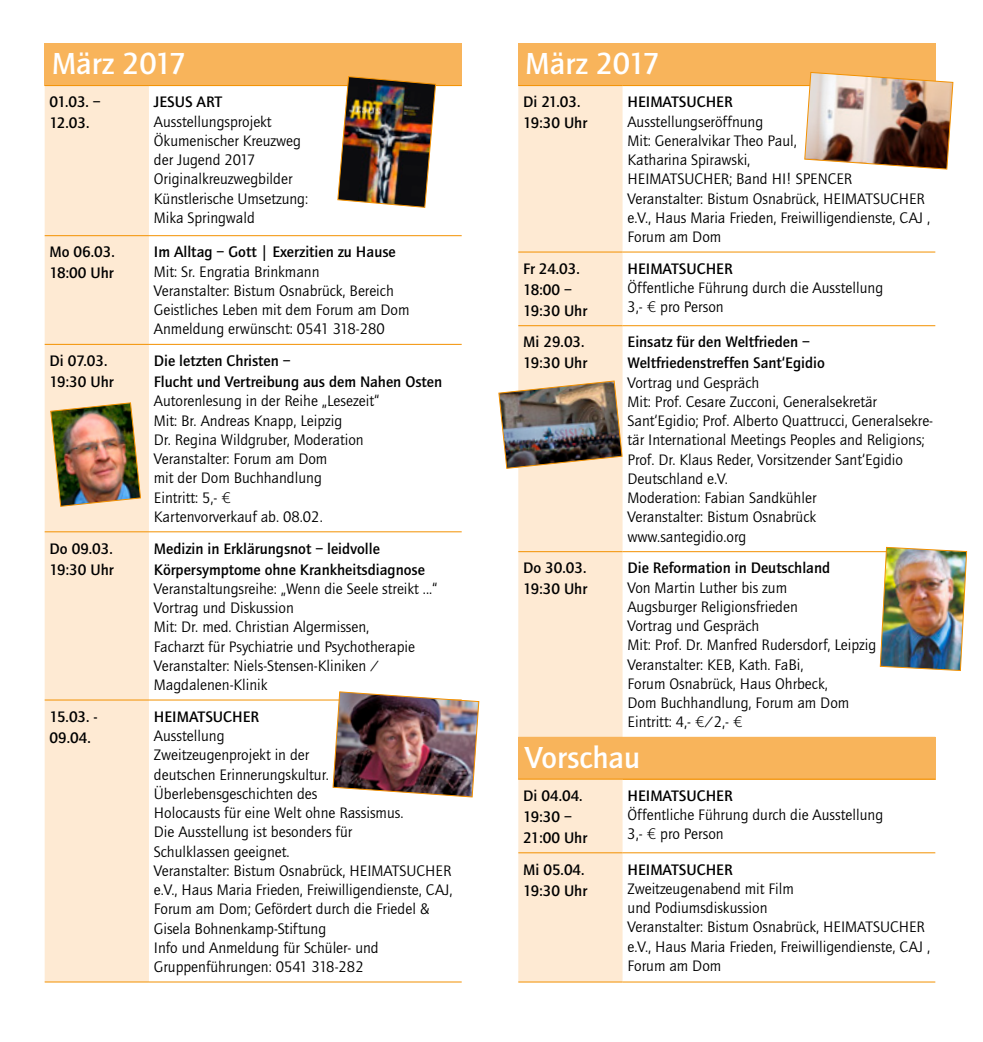
<style>
.page{position:relative;width:983px;height:1042px;background:#fff}
.page>*{position:absolute;margin:0;border:0;box-sizing:border-box;transform-origin:0 0}
.t1{font:500 31.5px "Quay Sans";color:#fff}
.body{font:15.75px/19.2px "Quay Sans";color:#000}
.Überschrift_Veransta{font:500 15.75px/21px "Quay Sans";color:#000}
.Datum{font:500 15.75px "Quay Sans";letter-spacing:-.03em;color:#000}
.s1{font-family:"Meta Pro";font-weight:300}
</style>
<div class="page">
<div style="left:45px;top:43px;width:416px;height:43px;background:#f8b45b"></div>
<div style="left:45px;top:86px;width:104px;height:895px;background:#feead3"></div>
<hr style="left:45px;top:85px;width:104px;height:1px;background:#f39100">
<hr style="left:149px;top:85px;width:312px;height:1px;background:#f39100">
<hr style="left:45px;top:235px;width:104px;height:1px;background:#f39100">
<hr style="left:45px;top:344px;width:104px;height:1px;background:#f39100">
<hr style="left:45px;top:531px;width:104px;height:1px;background:#f39100">
<hr style="left:45px;top:699px;width:104px;height:1px;background:#f39100">
<hr style="left:45px;top:981px;width:104px;height:1px;background:#f39100">
<hr style="left:149px;top:235px;width:312px;height:1px;background:#f39100">
<hr style="left:149px;top:344px;width:312px;height:1px;background:#f39100">
<hr style="left:149px;top:531px;width:312px;height:1px;background:#f39100">
<hr style="left:149px;top:699px;width:312px;height:1px;background:#f39100">
<hr style="left:149px;top:981px;width:312px;height:1px;background:#f39100">
<div style="left:518px;top:43px;width:417px;height:43px;background:#f8b45b"></div>
<div style="left:518px;top:86px;width:104px;height:651px;background:#feead3"></div>
<hr style="left:518px;top:85px;width:104px;height:1px;background:#f39100">
<hr style="left:622px;top:85px;width:313px;height:1px;background:#f39100">
<hr style="left:518px;top:252px;width:104px;height:1px;background:#f39100">
<hr style="left:518px;top:325px;width:104px;height:1px;background:#f39100">
<hr style="left:518px;top:551px;width:104px;height:1px;background:#f39100">
<hr style="left:622px;top:252px;width:313px;height:1px;background:#f39100">
<hr style="left:622px;top:325px;width:313px;height:1px;background:#f39100">
<hr style="left:622px;top:551px;width:313px;height:1px;background:#f39100">
<div style="left:518px;top:737px;width:417px;height:42px;background:#f8b45b"></div>
<div style="left:518px;top:780px;width:104px;height:201px;background:#feead3"></div>
<hr style="left:518px;top:779px;width:104px;height:1px;background:#f39100">
<hr style="left:622px;top:779px;width:313px;height:1px;background:#f39100">
<hr style="left:518px;top:852px;width:104px;height:1px;background:#f39100">
<hr style="left:518px;top:981px;width:104px;height:1px;background:#f39100">
<hr style="left:622px;top:852px;width:313px;height:1px;background:#f39100">
<hr style="left:622px;top:981px;width:313px;height:1px;background:#f39100">
<img style="left:803px;top:71px;width:150px;height:99px">
<img style="left:498px;top:380px;width:124px;height:89px">
<img style="left:50px;top:402px;width:91px;height:105px">
<img style="left:332px;top:691px;width:147px;height:107px">
<img style="left:337px;top:76px;width:99px;height:132px">
<img style="left:879px;top:546px;width:88px;height:125px">
<p class="t1" style="left:52px;top:46px;width:136px">März 2017</p>
<p class="Datum" style="left:50px;top:93px;width:53px">01.03. –</p>
<p class="Datum" style="left:50px;top:114px;width:41px">12.03.</p>
<p class="Überschrift_Veransta" style="left:154px;top:92px;width:70px">JESUS ART</p>
<p class="body" style="left:154px;top:112px;width:119px">Ausstellungsprojekt</p>
<p class="body" style="left:154px;top:131px;width:148px">Ökumenischer Kreuzweg der Jugend 2017</p>
<p class="body" style="left:154px;top:170px;width:140px">Originalkreuzwegbilder</p>
<p class="body" style="left:154px;top:189px;width:156px">Künstlerische Umsetzung:</p>
<p class="body" style="left:154px;top:208px;width:102px">Mika Springwald</p>
<p class="Überschrift_Veransta" style="left:50px;top:242px;width:67px">Mo 06.03.</p>
<p class="Überschrift_Veransta" style="left:50px;top:263px;width:65px">18:00 Uhr</p>
<p class="Überschrift_Veransta" style="left:154px;top:242px;width:243px">Im Alltag – Gott | Exerzitien zu Hause</p>
<p class="body" style="left:154px;top:262px;width:167px">Mit: Sr. Engratia Brinkmann</p>
<p class="body" style="left:154px;top:281px;width:257px">Veranstalter: Bistum Osnabrück, Bereich<br>Geistliches Leben mit dem Forum am Dom</p>
<p class="body" style="left:154px;top:320px;width:232px">Anmeldung erwünscht: 0541 318-280</p>
<p class="Überschrift_Veransta" style="left:50px;top:350px;width:59px">Di 07.03.</p>
<p class="Überschrift_Veransta" style="left:50px;top:371px;width:65px">19:30 Uhr</p>
<p class="Überschrift_Veransta" style="left:154px;top:350px;width:290px">Die letzten Christen –<br>Flucht und Vertreibung aus dem Nahen Osten</p>
<p class="body" style="left:154px;top:392px;width:227px">Autorenlesung in der Reihe „Lesezeit“</p>
<p class="body" style="left:154px;top:411px;width:190px">Mit: Br. Andreas Knapp, Leipzig</p>
<p class="body" style="left:154px;top:430px;width:211px">Dr. Regina Wildgruber, Moderation</p>
<p class="body" style="left:154px;top:449px;width:175px">Veranstalter: Forum am Dom</p>
<p class="body" style="left:154px;top:469px;width:169px">mit der Dom Buchhandlung</p>
<p class="body" style="left:154px;top:488px;width:79px">Eintritt: 5,- <span class="s1">€</span></p>
<p class="body" style="left:154px;top:507px;width:170px">Kartenvorverkauf ab. 08.02.</p>
<p class="Überschrift_Veransta" style="left:50px;top:538px;width:65px">Do 09.03.</p>
<p class="Überschrift_Veransta" style="left:50px;top:559px;width:65px">19:30 Uhr</p>
<p class="Überschrift_Veransta" style="left:154px;top:538px;width:272px">Medizin in Erklärungsnot – leidvolle<br>Körpersymptome ohne Krankheitsdiagnose</p>
<p class="body" style="left:154px;top:579px;width:285px">Veranstaltungsreihe: „Wenn die Seele streikt ...“</p>
<p class="body" style="left:154px;top:598px;width:141px">Vortrag und Diskussion</p>
<p class="body" style="left:154px;top:618px;width:263px">Mit: Dr. med. Christian Algermissen,<br>Facharzt für Psychiatrie und Psychotherapie</p>
<p class="body" style="left:154px;top:656px;width:227px">Veranstalter: Niels-Stensen-Kliniken /<br>Magdalenen-Klinik</p>
<p class="Überschrift_Veransta" style="left:50px;top:706px;width:50px">15.03. -</p>
<p class="Überschrift_Veransta" style="left:50px;top:727px;width:43px">09.04.</p>
<p class="Überschrift_Veransta" style="left:154px;top:706px;width:107px">HEIMATSUCHER</p>
<p class="body" style="left:154px;top:726px;width:72px">Ausstellung</p>
<p class="body" style="left:154px;top:746px;width:176px">Zweitzeugenprojekt in der deutschen Erinnerungskultur.</p>
<p class="body" style="left:154px;top:784px;width:251px">Überlebensgeschichten des<br>Holocausts für eine Welt ohne Rassismus.</p>
<p class="body" style="left:154px;top:823px;width:200px">Die Ausstellung ist besonders für<br>Schulklassen geeignet.</p>
<p class="body" style="left:154px;top:861px;width:300px">Veranstalter: Bistum Osnabrück, HEIMATSUCHER e.V., Haus Maria Frieden, Freiwilligendienste, CAJ, Forum am Dom; Gefördert durch die Friedel &amp; Gisela Bohnenkamp-Stiftung</p>
<p class="body" style="left:154px;top:938px;width:226px">Info und Anmeldung für Schüler- und<br>Gruppenführungen: 0541 318-282</p>
<p class="t1" style="left:525px;top:46px;width:136px">März 2017</p>
<p class="Überschrift_Veransta" style="left:523px;top:92px;width:59px">Di 21.03.</p>
<p class="Überschrift_Veransta" style="left:523px;top:113px;width:65px">19:30 Uhr</p>
<p class="Überschrift_Veransta" style="left:627px;top:92px;width:107px">HEIMATSUCHER</p>
<p class="body" style="left:627px;top:112px;width:137px">Ausstellungseröffnung</p>
<p class="body" style="left:627px;top:131px;width:171px">Mit: Generalvikar Theo Paul,</p>
<p class="body" style="left:627px;top:150px;width:226px">Katharina Spirawski,<br>HEIMATSUCHER; Band HI! SPENCER</p>
<p class="body" style="left:627px;top:189px;width:304px">Veranstalter: Bistum Osnabrück, HEIMATSUCHER e.V., Haus Maria Frieden, Freiwilligendienste, CAJ ,<br>Forum am Dom</p>
<p class="Überschrift_Veransta" style="left:523px;top:258px;width:58px">Fr 24.03.</p>
<p class="Überschrift_Veransta" style="left:523px;top:279px;width:50px">18:00 –</p>
<p class="Überschrift_Veransta" style="left:523px;top:300px;width:65px">19:30 Uhr</p>
<p class="Überschrift_Veransta" style="left:523px;top:332px;width:63px">Mi 29.03.</p>
<p class="Überschrift_Veransta" style="left:523px;top:353px;width:65px">19:30 Uhr</p>
<p class="Überschrift_Veransta" style="left:627px;top:258px;width:107px">HEIMATSUCHER</p>
<p class="body" style="left:627px;top:278px;width:257px">Öffentliche Führung durch die Ausstellung</p>
<p class="body" style="left:627px;top:298px;width:98px">3,- <span class="s1">€</span> pro Person</p>
<p class="Überschrift_Veransta" style="left:627px;top:332px;width:184px">Einsatz für den Weltfrieden –</p>
<p class="Überschrift_Veransta" style="left:627px;top:353px;width:199px">Weltfriedenstreffen Sant‘Egidio</p>
<p class="body" style="left:627px;top:373px;width:133px">Vortrag und Gespräch</p>
<p class="body" style="left:627px;top:392px;width:307px">Mit: Prof. Cesare Zucconi, Generalsekretär<br>Sant‘Egidio; Prof. Alberto Quattrucci, Generalsekre&shy;tär International Meetings Peoples and Religions;</p>
<p class="body" style="left:627px;top:450px;width:277px">Prof. Dr. Klaus Reder, Vorsitzender Sant‘Egidio<br>Deutschland e.V.</p>
<p class="body" style="left:627px;top:489px;width:190px">Moderation: Fabian Sandkühler</p>
<p class="body" style="left:627px;top:508px;width:190px">Veranstalter: Bistum Osnabrück</p>
<p class="body" style="left:627px;top:527px;width:120px">www.santegidio.org</p>
<p class="Überschrift_Veransta" style="left:627px;top:558px;width:204px">Die Reformation in Deutschland</p>
<p class="body" style="left:627px;top:578px;width:172px">Von Martin Luther bis zum<br>Augsburger Religionsfrieden</p>
<p class="body" style="left:627px;top:616px;width:133px">Vortrag und Gespräch</p>
<p class="body" style="left:627px;top:636px;width:250px">Mit: Prof. Dr. Manfred Rudersdorf, Leipzig</p>
<p class="body" style="left:627px;top:655px;width:223px">Veranstalter: KEB, Kath. FaBi,<br>Forum Osnabrück, Haus Ohrbeck,<br>Dom Buchhandlung, Forum am Dom</p>
<p class="body" style="left:627px;top:713px;width:116px">Eintritt: 4,- <span class="s1">€</span>/2,- <span class="s1">€</span></p>
<p class="t1" style="left:525px;top:739px;width:116px">Vorschau</p>
<p class="Überschrift_Veransta" style="left:523px;top:785px;width:61px">Di 04.04.</p>
<p class="Überschrift_Veransta" style="left:523px;top:806px;width:50px">19:30 –</p>
<p class="Überschrift_Veransta" style="left:523px;top:827px;width:65px">21:00 Uhr</p>
<p class="Überschrift_Veransta" style="left:523px;top:558px;width:65px">Do 30.03.</p>
<p class="Überschrift_Veransta" style="left:523px;top:579px;width:65px">19:30 Uhr</p>
<p class="Überschrift_Veransta" style="left:627px;top:785px;width:107px">HEIMATSUCHER</p>
<p class="body" style="left:627px;top:805px;width:257px">Öffentliche Führung durch die Ausstellung</p>
<p class="body" style="left:627px;top:825px;width:98px">3,- <span class="s1">€</span> pro Person</p>
<p class="Überschrift_Veransta" style="left:523px;top:859px;width:63px">Mi 05.04.</p>
<p class="Überschrift_Veransta" style="left:523px;top:880px;width:65px">19:30 Uhr</p>
<p class="Überschrift_Veransta" style="left:627px;top:859px;width:107px">HEIMATSUCHER</p>
<p class="body" style="left:627px;top:879px;width:168px">Zweitzeugenabend mit Film und Podiumsdiskussion</p>
<p class="body" style="left:627px;top:918px;width:304px">Veranstalter: Bistum Osnabrück, HEIMATSUCHER e.V., Haus Maria Frieden, Freiwilligendienste, CAJ ,<br>Forum am Dom</p>
</div>
